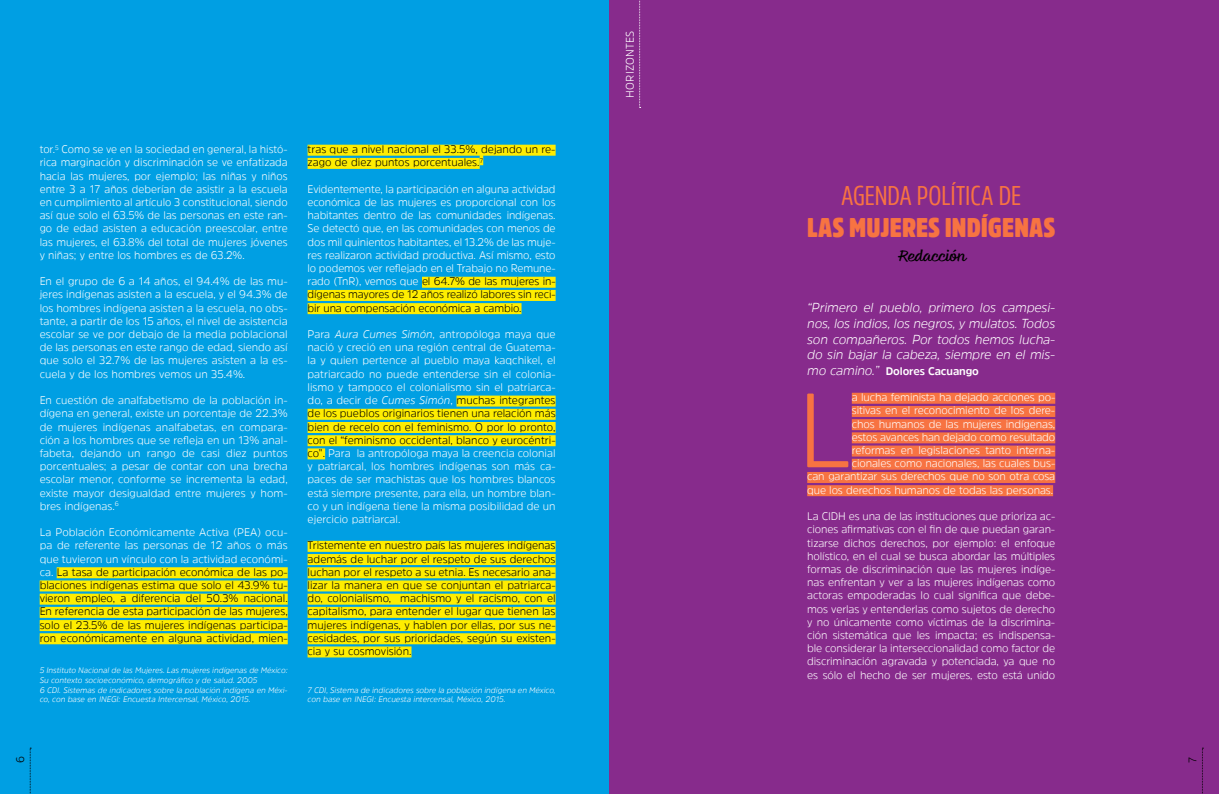
<style>
.page{position:relative;width:1219px;height:794px;background:#fff}
.page>*{position:absolute;margin:0;border:0;box-sizing:border-box;transform-origin:0 0}
.t1{font:300 105.2px "Amsi Pro";color:#f77342}
.t2{font:900 27px "Amsi Pro Cond";letter-spacing:.005em;color:#f77342}
.t3{font:27px "Amsi Pro Cond";letter-spacing:-.005em;color:#f77342}
.t4{font:15px "Feltro Eroded";color:#000}
.t5{font:italic 300 13px/15.6px "Amsi Pro";letter-spacing:-.01em;color:#fff;text-align:justify}
.t6{font:300 11px/13.2px "Amsi Pro";letter-spacing:-.01em;color:#fff;text-align:justify}
.t7{font:300 11px/13.2px "Amsi Pro";color:#000;text-align:justify}
.t8{font:700 11px "Amsi Pro";letter-spacing:-.01em;color:#fff}
.t9{font:300 11px "Amsi Pro";letter-spacing:.02em;color:#fff}
.t10{font:italic 300 8px/9.6px "Amsi Pro";color:#fff}
.s1{color:#fff}
.s2{color:#000}
.s3{font-style:italic}
.s4{font-weight:300;font-style:italic;font-size:13px}
</style>
<div class="page">
<div style="left:0;top:0;width:609px;height:794px;background:#009fe3"></div>
<div style="left:57px;top:567px;width:231px;height:11px;background:#ffed00"></div>
<div style="left:40px;top:580px;width:248px;height:11px;background:#ffed00"></div>
<div style="left:40px;top:593px;width:248px;height:11px;background:#ffed00"></div>
<div style="left:40px;top:607px;width:248px;height:11px;background:#ffed00"></div>
<div style="left:40px;top:620px;width:248px;height:11px;background:#ffed00"></div>
<div style="left:40px;top:633px;width:248px;height:11px;background:#ffed00"></div>
<div style="left:308px;top:145px;width:248px;height:11px;background:#ffed00"></div>
<div style="left:308px;top:158px;width:172px;height:11px;background:#ffed00"></div>
<svg style="left:480px;top:156px;width:3px;height:9px"></svg>
<div style="left:422px;top:277px;width:134px;height:11px;background:#ffed00"></div>
<div style="left:308px;top:290px;width:248px;height:11px;background:#ffed00"></div>
<div style="left:308px;top:303px;width:213px;height:11px;background:#ffed00"></div>
<div style="left:456px;top:395px;width:100px;height:11px;background:#ffed00"></div>
<div style="left:308px;top:409px;width:248px;height:11px;background:#ffed00"></div>
<div style="left:308px;top:422px;width:248px;height:11px;background:#ffed00"></div>
<div style="left:308px;top:435px;width:248px;height:11px;background:#ffed00"></div>
<div style="left:308px;top:448px;width:17px;height:11px;background:#ffed00"></div>
<div style="left:308px;top:541px;width:248px;height:11px;background:#ffed00"></div>
<div style="left:308px;top:554px;width:248px;height:11px;background:#ffed00"></div>
<div style="left:308px;top:567px;width:248px;height:11px;background:#ffed00"></div>
<div style="left:308px;top:580px;width:248px;height:11px;background:#ffed00"></div>
<div style="left:308px;top:593px;width:248px;height:11px;background:#ffed00"></div>
<div style="left:308px;top:607px;width:248px;height:11px;background:#ffed00"></div>
<div style="left:308px;top:620px;width:248px;height:11px;background:#ffed00"></div>
<div style="left:308px;top:633px;width:248px;height:11px;background:#ffed00"></div>
<div style="left:308px;top:646px;width:103px;height:11px;background:#ffed00"></div>
<div style="left:609px;top:0;width:610px;height:794px;background:#872b8c"></div>
<div style="left:852px;top:393px;width:203px;height:11px;background:#f77342"></div>
<div style="left:852px;top:406px;width:203px;height:11px;background:#f77342"></div>
<div style="left:852px;top:419px;width:203px;height:11px;background:#f77342"></div>
<div style="left:852px;top:432px;width:203px;height:11px;background:#f77342"></div>
<div style="left:852px;top:445px;width:203px;height:11px;background:#f77342"></div>
<div style="left:852px;top:459px;width:203px;height:11px;background:#f77342"></div>
<div style="left:807px;top:472px;width:248px;height:11px;background:#f77342"></div>
<div style="left:807px;top:485px;width:246px;height:11px;background:#f77342"></div>
<svg style="left:639px;top:0;width:2px;height:108px"></svg>
<svg style="left:30px;top:748px;width:1px;height:46px"></svg>
<svg style="left:1202px;top:748px;width:1px;height:46px"></svg>
<p class="t6" style="left:40px;top:142px;width:250px">tor.<sup>5</sup> Como se ve en la sociedad en general, la histó&shy;rica marginación y discriminación se ve enfatizada hacia las mujeres, por ejemplo; las niñas y niños entre 3 a 17 años deberían de asistir a la escuela en cumplimiento al artículo 3 constitucional, siendo así que solo el 63.5% de las personas en este ran&shy;go de edad asisten a educación preescolar, entre las mujeres, el 63.8% del total de mujeres jóvenes y niñas; y entre los hombres es de 63.2%.</p>
<p class="t6" style="left:40px;top:274px;width:250px">En el grupo de 6 a 14 años, el 94.4% de las mu&shy;jeres indígenas asisten a la escuela, y el 94.3% de los hombres indígena asisten a la escuela, no obs&shy;tante, a partir de los 15 años, el nivel de asistencia escolar se ve por debajo de la media poblacional de las personas en este rango de edad, siendo así que solo el 32.7% de las mujeres asisten a la es&shy;cuela y de los hombres vemos un 35.4%.</p>
<p class="t6" style="left:40px;top:393px;width:250px">En cuestión de analfabetismo de la población in&shy;dígena en general, existe un porcentaje de 22.3% de mujeres indígenas analfabetas, en compara&shy;ción a los hombres que se refleja en un 13% anal&shy;fabeta, dejando un rango de casi diez puntos porcentuales; a pesar de contar con una brecha escolar menor, conforme se incrementa la edad, existe mayor desigualdad entre mujeres y hom&shy;bres indígenas.<sup>6</sup></p>
<p class="t7" style="left:40px;top:525px;width:250px"><span class="s1">La Población Económicamente Activa (PEA) ocu&shy;pa de referente las personas de 12 años o más que tuvieron un vínculo con la actividad económi&shy;ca.</span> La tasa de participación económica de las po&shy;blaciones indígenas estima que solo el 43.9% tu&shy;vieron empleo, a diferencia del 50.3% nacional.<br>En referencia de esta participación de las mujeres, solo el 23.5% de las mujeres indígenas participa&shy;ron económicamente en alguna actividad, mien-</p>
<p class="t10" style="left:40px;top:665px;width:250px">5 Instituto Nacional de las Mujeres. Las mujeres indígenas de México:<br>Su contexto socioeconómico, demográfico y de salud. 2005<br>6 CDI. Sistemas de indicadores sobre la población indígena en Méxi&shy;co, con base en INEGI: Encuesta Intercensal, México, 2015.</p>
<p class="t7" style="left:308px;top:142px;width:250px">tras que a nivel nacional el 33.5%, dejando un re&shy;zago de diez puntos porcentuales.<sup>7</sup></p>
<p class="t6" style="left:308px;top:182px;width:250px">Evidentemente, la participación en alguna actividad económica de las mujeres es proporcional con los habitantes dentro de las comunidades indígenas.<br>Se detectó que, en las comunidades con menos de dos mil quinientos habitantes, el 13.2% de las muje&shy;res realizaron actividad productiva. Así mismo, esto lo podemos ver reflejado en el Trabajo no Remune&shy;rado (TnR), vemos que <span class="s2">el 64.7% de las mujeres in&shy;dígenas mayores de 12 años realizó labores sin reci&shy;bir una compensación económica a cambio.</span></p>
<p class="t6" style="left:308px;top:327px;width:250px">Para <span class="s3">Aura Cumes Simón</span>, antropóloga maya que nació y creció en una región central de Guatema&shy;la y quien pertence al pueblo maya kaqchikel, el patriarcado no puede entenderse sin el colonia&shy;lismo y tampoco el colonialismo sin el patriarca&shy;do, a decir de <span class="s3">Cumes Simón</span>, <span class="s2">muchas integrantes de los pueblos originarios tienen una relación más bien de recelo con el feminismo. O por lo pronto, con el “feminismo occidental, blanco y eurocéntri&shy;co”.</span> Para la antropóloga maya la creencia colonial y patriarcal, los hombres indígenas son más ca&shy;paces de ser machistas que los hombres blancos está siempre presente, para ella, un hombre blan&shy;co y un indígena tiene la misma posibilidad de un ejercicio patriarcal.</p>
<p class="t7" style="left:308px;top:538px;width:250px">Tristemente en nuestro país las mujeres indígenas además de luchar por el respeto de sus derechos luchan por el respeto a su etnia. Es necesario ana&shy;lizar la manera en que se conjuntan el patriarca&shy;do, colonialismo, machismo y el racismo, con el capitalismo, para entender el lugar que tienen las mujeres indígenas, y hablen por ellas, por sus ne&shy;cesidades, por sus prioridades, según su existen&shy;cia y su cosmovisión.</p>
<p class="t10" style="left:308px;top:685px;width:250px">7 CDI, Sistema de indicadores sobre la población indígena en México, con base en INEGI: Encuesta intercensal, México, 2015.</p>
<p class="t9" style="left:622px;top:98px;width:68px;rotate:-90deg">HORIZONTES</p>
<h2 class="t3" style="left:841px;top:177px;width:182px">AGENDA POLÍTICA DE</h2>
<h2 class="t2" style="left:807px;top:209px;width:250px">LAS MUJERES INDÍGENAS</h2>
<h3 class="t4" style="left:897px;top:246px;width:69px">Redacción</h3>
<p class="t5" style="left:807px;top:300px;width:250px">“Primero el pueblo, primero los campesi&shy;nos, los indios, los negros, y mulatos. Todos son compañeros. Por todos hemos lucha&shy;do sin bajar la cabeza, siempre en el mis-</p>
<p class="t8" style="left:807px;top:363px;width:173px"><span class="s4">mo camino.”</span> Dolores Cacuango</p>
<h1 class="t1" style="left:797px;top:357px;width:57px">L</h1>
<p class="t6" style="left:807px;top:390px;width:250px;text-align:right">a lucha feminista ha dejado acciones po-<br>sitivas en el reconocimiento de los dere-<br>chos humanos de las mujeres indígenas,<br>estos avances han dejado como resultado reformas en legislaciones tanto interna-<br>cionales como nacionales, las cuales bus-<br>can garantizar sus derechos que no son otra cosa que los derechos humanos de todas las personas.</p>
<p class="t6" style="left:807px;top:509px;width:250px">La CIDH es una de las instituciones que prioriza ac&shy;ciones afirmativas con el fin de que puedan garan&shy;tizarse dichos derechos, por ejemplo: el enfoque holístico, en el cual se busca abordar las múltiples formas de discriminación que las mujeres indíge&shy;nas enfrentan y ver a las mujeres indígenas como actoras empoderadas lo cual significa que debe&shy;mos verlas y entenderlas como sujetos de derecho y no únicamente como víctimas de la discrimina&shy;ción sistemática que les impacta; es indispensa&shy;ble considerar la interseccionalidad como factor de discriminación agravada y potenciada, ya que no es sólo el hecho de ser mujeres, esto está unido</p>
<p class="t7" style="left:13px;top:762px;width:8px;rotate:-90deg">6</p>
<p class="t7" style="left:1186px;top:762px;width:8px;rotate:-90deg">7</p>
</div>
